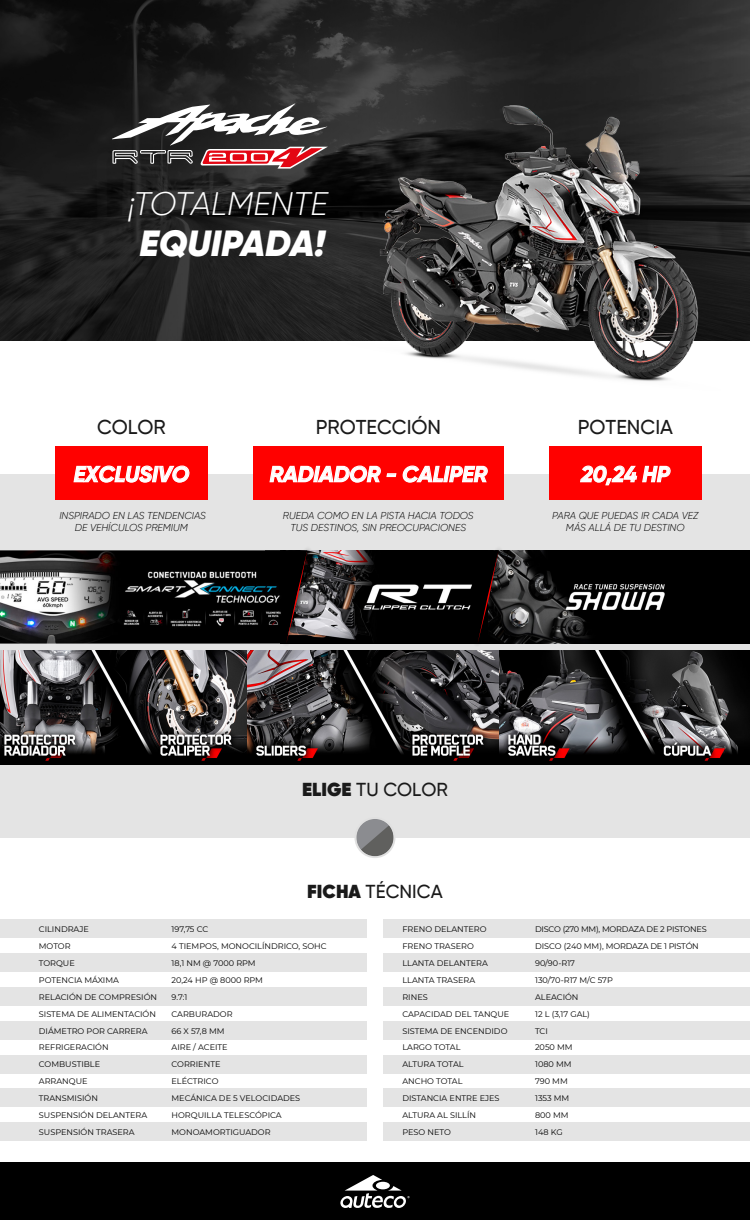
<style>
.page{position:relative;width:750px;height:1220px;background:#fff}
.page>*{position:absolute;margin:0;border:0;box-sizing:border-box;transform-origin:0 0}
.t1{font:italic 900 36.25px "Gilroy";letter-spacing:-.005em;color:#fff}
.t2{font:italic 300 32.5px "Gilroy";color:#fff}
.t3{font:italic 700 21.88px "Gilroy";color:#fff}
.t4{font:500 20px "Gilroy";color:#1a1a1a}
.t5{font:500 18.75px "Gilroy";color:#1a1a1a}
.t6{font:italic 300 10px/12px "Gilroy";color:#000;text-align:center}
.t7{font:8.12px/16.9px "Montserrat";color:#000}
.s1{font-weight:800}
</style>
<div class="page">
<img style="left:0;top:0;width:750px;height:341px">
<svg style="left:112px;top:103px;width:119px;height:65px"></svg>
<img style="left:231px;top:59px;width:519px;height:322px">
<div style="left:0;top:473px;width:750px;height:364px;background:#e4e4e4"></div>
<div style="left:355px;top:817px;width:40px;height:41px;background:#e0e0e0;border-radius:50%"></div>
<img style="left:356px;top:818px;width:38px;height:38px;border-radius:19px">
<div style="left:0;top:919px;width:366px;height:18px;background:#e4e4e4"></div>
<div style="left:0;top:953px;width:366px;height:18px;background:#e4e4e4"></div>
<div style="left:0;top:987px;width:366px;height:18px;background:#e4e4e4"></div>
<div style="left:0;top:1021px;width:366px;height:18px;background:#e4e4e4"></div>
<div style="left:0;top:1054px;width:366px;height:19px;background:#e4e4e4"></div>
<div style="left:0;top:1088px;width:366px;height:18px;background:#e4e4e4"></div>
<div style="left:0;top:1122px;width:366px;height:18px;background:#e4e4e4"></div>
<div style="left:384px;top:919px;width:366px;height:18px;background:#e4e4e4"></div>
<div style="left:384px;top:953px;width:366px;height:18px;background:#e4e4e4"></div>
<div style="left:384px;top:987px;width:366px;height:18px;background:#e4e4e4"></div>
<div style="left:384px;top:1021px;width:366px;height:18px;background:#e4e4e4"></div>
<div style="left:384px;top:1054px;width:366px;height:19px;background:#e4e4e4"></div>
<div style="left:384px;top:1088px;width:366px;height:18px;background:#e4e4e4"></div>
<div style="left:384px;top:1122px;width:366px;height:18px;background:#e4e4e4"></div>
<div style="left:253px;top:446px;width:251px;height:54px;background:#ff0100"></div>
<svg style="left:269px;top:465px;width:128px;height:18px"></svg>
<svg style="left:403px;top:465px;width:85px;height:18px"></svg>
<div style="left:55px;top:446px;width:153px;height:54px;background:#ff0100"></div>
<svg style="left:73px;top:465px;width:116px;height:18px"></svg>
<div style="left:549px;top:446px;width:153px;height:54px;background:#ff0100"></div>
<svg style="left:580px;top:465px;width:91px;height:21px"></svg>
<div style="left:0;top:1161px;width:750px;height:58px;background:#000"></div>
<svg style="left:340px;top:1175px;width:70px;height:32px"></svg>
<div style="left:649px;top:550px;width:101px;height:93px;background:#000"></div>
<img style="left:505px;top:550px;width:160px;height:93px">
<img style="left:314px;top:550px;width:157px;height:93px">
<img style="left:0;top:550px;width:280px;height:93px">
<div style="left:265px;top:550px;width:42px;height:31px;background:#000"></div>
<img style="left:280px;top:549px;width:34px;height:95px">
<svg style="left:286px;top:550px;width:21px;height:93px"></svg>
<img style="left:471px;top:549px;width:34px;height:96px">
<svg style="left:478px;top:550px;width:21px;height:93px;background:#110808"></svg>
<img style="left:0;top:650px;width:750px;height:114px">
<h2 class="t2" style="left:128px;top:184px;width:201px">¡TOTALMENTE</h2>
<h1 class="t1" style="left:139px;top:220px;width:187px">EQUIPADA!</h1>
<h3 class="t4" style="left:97px;top:415px;width:70px">COLOR</h3>
<h3 class="t3" style="left:74px;top:460px;width:117px">EXCLUSIVO</h3>
<p class="t6" style="left:59px;top:509px;width:148px">INSPIRADO EN LAS TENDENCIAS<br>DE VEHÍCULOS PREMIUM</p>
<h3 class="t4" style="left:316px;top:415px;width:127px">PROTECCIÓN</h3>
<h3 class="t3" style="left:270px;top:460px;width:219px">RADIADOR - CALIPER</h3>
<p class="t6" style="left:283px;top:509px;width:192px">RUEDA COMO EN LA PISTA HACIA TODOS<br>TUS DESTINOS, SIN PREOCUPACIONES</p>
<h3 class="t4" style="left:578px;top:415px;width:97px">POTENCIA</h3>
<h3 class="t3" style="left:581px;top:460px;width:90px">20,24 HP</h3>
<p class="t6" style="left:552px;top:509px;width:148px">PARA QUE PUEDAS IR CADA VEZ<br>MÁS ALLÁ DE TU DESTINO</p>
<h3 class="t5" style="left:302px;top:777px;width:147px"><span class="s1">ELIGE</span> TU COLOR</h3>
<h3 class="t5" style="left:307px;top:879px;width:137px"><span class="s1">FICHA</span> TÉCNICA</h3>
<p class="t7" style="left:39px;top:920px;width:120px">CILINDRAJE<br>MOTOR<br>TORQUE<br>POTENCIA MÁXIMA<br>RELACIÓN DE COMPRESIÓN<br>SISTEMA DE ALIMENTACIÓN<br>DIÁMETRO POR CARRERA<br>REFRIGERACIÓN<br>COMBUSTIBLE<br>ARRANQUE<br>TRANSMISIÓN<br>SUSPENSIÓN DELANTERA<br>SUSPENSIÓN TRASERA</p>
<p class="t7" style="left:172px;top:920px;width:157px">197,75 CC<br>4 TIEMPOS, MONOCILÍNDRICO, SOHC<br>18,1 NM @ 7000 RPM<br>20,24 HP @ 8000 RPM<br>9.7:1<br>CARBURADOR<br>66 X 57,8 MM<br>AIRE / ACEITE<br>CORRIENTE<br>ELÉCTRICO<br>MECÁNICA DE 5 VELOCIDADES<br>HORQUILLA TELESCÓPICA<br>MONOAMORTIGUADOR</p>
<p class="t7" style="left:402px;top:920px;width:108px">FRENO DELANTERO<br>FRENO TRASERO<br>LLANTA DELANTERA<br>LLANTA TRASERA<br>RINES<br>CAPACIDAD DEL TANQUE<br>SISTEMA DE ENCENDIDO<br>LARGO TOTAL<br>ALTURA TOTAL<br>ANCHO TOTAL<br>DISTANCIA ENTRE EJES<br>ALTURA AL SILLÍN<br>PESO NETO</p>
<p class="t7" style="left:535px;top:920px;width:173px">DISCO (270 MM), MORDAZA DE 2 PISTONES<br>DISCO (240 MM), MORDAZA DE 1 PISTÓN<br>90/90-R17<br>130/70-R17 M/C 57P<br>ALEACIÓN<br>12 L (3,17 GAL)<br>TCI<br>2050 MM<br>1080 MM<br>790 MM<br>1353 MM<br>800 MM<br>148 KG</p>
</div>
